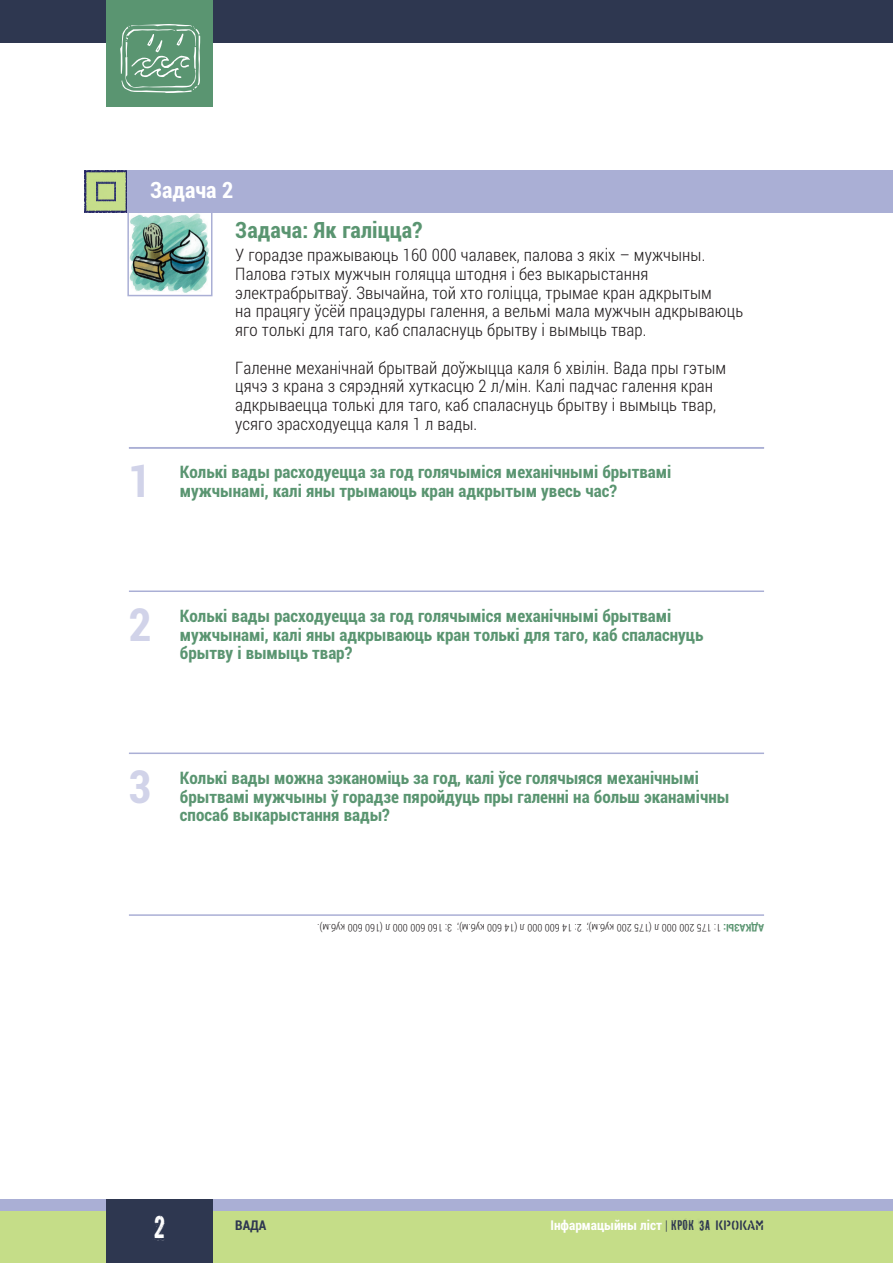
<style>
.page{position:relative;width:893px;height:1263px;background:#fff}
.page>*{position:absolute;margin:0;border:0;box-sizing:border-box;transform-origin:0 0}
.t1{font:700 45.6px "Roboto Condensed";color:#d1d3e9}
.t2{font:30px "PF Fuel Pro";color:#fff}
.t3{font:700 22.5px "Roboto Condensed";letter-spacing:.005em;color:#5a9571}
.t4{font:700 22.5px "Roboto Condensed";color:#fff}
.t5{font:300 17.25px/18.8px "Roboto Condensed";letter-spacing:.005em;color:#231f20}
.t6{font:700 17.25px/18.8px "Roboto Condensed";color:#5a9571}
.t7{font:700 13.5px "Roboto Condensed";color:#fff}
.t8{font:700 13.5px "Roboto Condensed";color:#2e3750}
.t9{font:300 10.5px "Roboto Condensed";color:#231f20}
.s1{font-weight:700;color:#5a9571}
.s2{font-weight:300;color:#2e3750}
.s3{font-family:"PF Fuel Pro";font-weight:400;color:#2e3750}
.s4{font-family:"Logistica Two";font-weight:400;color:#2e3750}
</style>
<div class="page">
<div style="left:0;top:0;width:892px;height:43px;background:#2e3750"></div>
<div style="left:0;top:1199px;width:892px;height:13px;background:#aaafd5"></div>
<div style="left:0;top:1212px;width:892px;height:51px;background:#c5dd88"></div>
<div style="left:106px;top:1199px;width:106px;height:64px;background:#2e3750"></div>
<div style="left:106px;top:0;width:106px;height:106px;background:#5a9571"></div>
<svg style="left:120px;top:24px;width:80px;height:69px"></svg>
<img style="left:130px;top:214px;width:79px;height:79px">
<div style="left:127px;top:211px;width:85px;height:85px;border:2px solid #aaafd5"></div>
<img style="left:85px;top:170px;width:42px;height:43px">
<div style="left:127px;top:170px;width:765px;height:43px;background:#aaafd5"></div>
<hr style="left:129px;top:447px;width:635px;height:2px;background:#aaafd5">
<hr style="left:129px;top:590px;width:635px;height:2px;background:#aaafd5">
<hr style="left:129px;top:752px;width:635px;height:2px;background:#aaafd5">
<hr style="left:129px;top:914px;width:635px;height:2px;background:#aaafd5">
<h3 class="t4" style="left:150px;top:174px;width:85px">Задача 2</h3>
<h3 class="t3" style="left:235px;top:214px;width:188px">Задача: Як галіцца?</h3>
<p class="t5" style="left:235px;top:245px;width:509px">У горадзе пражываюць 160 000 чалавек, палова з якіх – мужчыны.<br>Палова гэтых мужчын голяцца штодня і без выкарыстання электрабрытваў. Звычайна, той хто голіцца, трымае кран адкрытым<br>на працягу ўсёй працэдуры галення, а вельмі мала мужчын адкрываюць яго толькі для таго, каб спаласнуць брытву і вымыць твар.</p>
<p class="t5" style="left:235px;top:358px;width:492px">Галенне механічнай брытвай доўжыцца каля 6 хвілін. Вада пры гэтым цячэ з крана з сярэдняй хуткасцю 2 л/мін. Калі падчас галення кран адкрываецца толькі для таго, каб спаласнуць брытву і вымыць твар, усяго зрасходуецца каля 1 л вады.</p>
<h1 class="t1" style="left:129px;top:449px;width:24px">1</h1>
<p class="t6" style="left:180px;top:462px;width:493px">Колькі вады расходуецца за год голячыміся механічнымі брытвамі мужчынамі, калі яны трымаюць кран адкрытым увесь час?</p>
<h1 class="t1" style="left:129px;top:592px;width:24px">2</h1>
<p class="t6" style="left:180px;top:606px;width:525px">Колькі вады расходуецца за год голячыміся механічнымі брытвамі мужчынамі, калі яны адкрываюць кран толькі для таго, каб спаласнуць брытву і вымыць твар?</p>
<h1 class="t1" style="left:129px;top:754px;width:24px">3</h1>
<p class="t6" style="left:180px;top:768px;width:551px">Колькі вады можна зэканоміць за год, калі ўсе голячыяся механічнымі брытвамі мужчыны ў горадзе пяройдуць пры галенні на больш эканамічны спосаб выкарыстання вады?</p>
<p class="t9" style="left:764px;top:935px;width:448px;rotate:-180deg"><span class="s1">АДКАЗЫ:</span> 1: 175 200 000 л (175 200 куб.м); 2: 14 600 000 л (14 600 куб.м); 3: 160 600 000 л (160 600 куб.м).</p>
<h2 class="t2" style="left:153px;top:1210px;width:15px">2</h2>
<p class="t8" style="left:235px;top:1216px;width:33px">ВАДА</p>
<p class="t7" style="left:550px;top:1216px;width:215px">Інфармацыйны ліст <span class="s2">|</span> <span class="s3">Крок за</span> <span class="s4">крокам</span></p>
</div>
